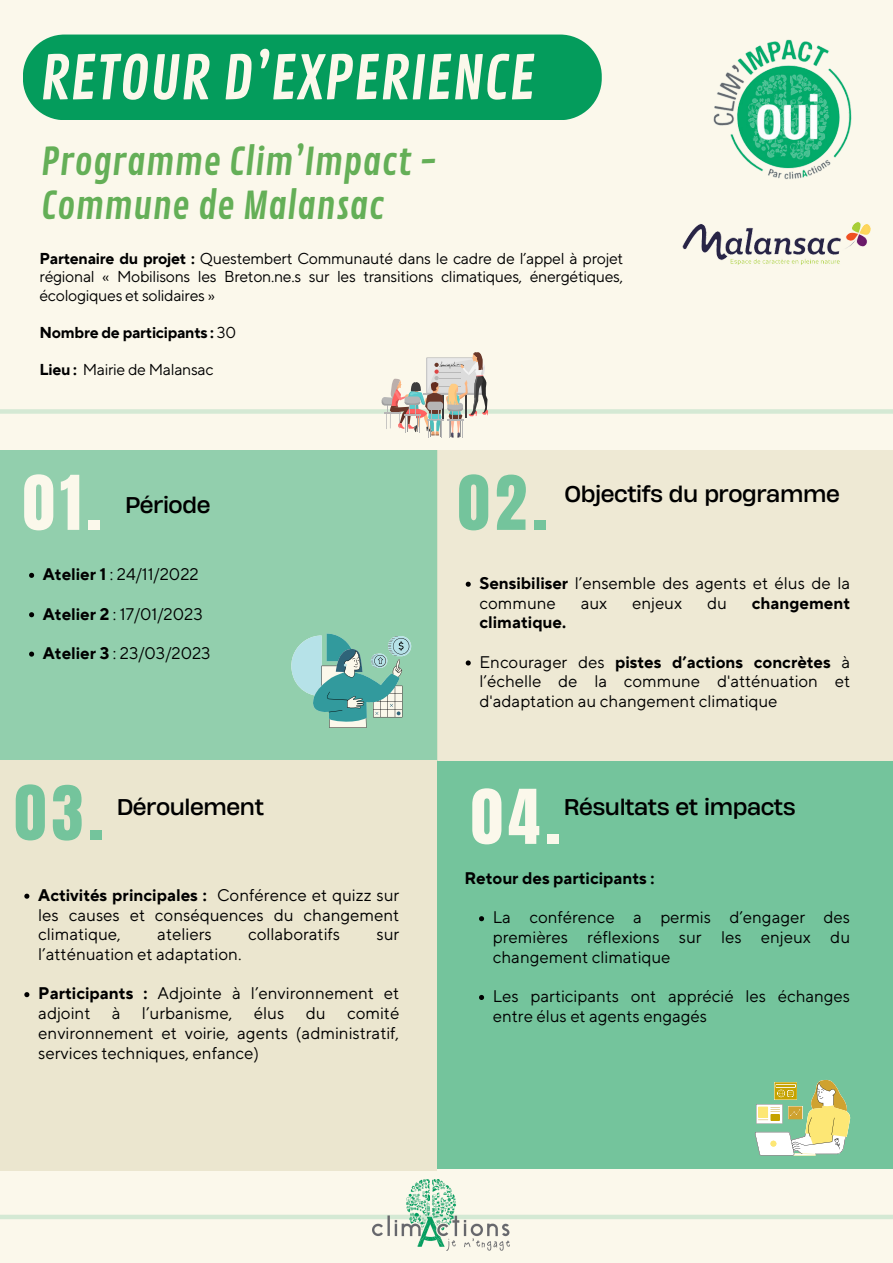
<style>
.page{position:relative;width:893px;height:1263px;background:#fbf8eb}
.page>*{position:absolute;margin:0;border:0;box-sizing:border-box;transform-origin:0 0}
.t1{font:64.05px "Anton";color:#fbf8eb}
.t2{font:64.05px "Anton";color:#74c49c}
.t3{font:59.47px "Contrail One";color:#fbf8eb}
.t4{font:37.42px/44.4px "Contrail One";color:#64af57}
.t5{font:21.38px "Heading Now 74";letter-spacing:-.02em;color:#000}
.t6{font:16.8px/19.6px "TT Norms Pro";color:#000;text-align:justify}
.t7{font:16.73px/19.6px "TT Norms Pro";color:#000;text-align:justify}
.t8{font:700 16.73px "TT Norms Pro";color:#000}
.t9{font:15.75px/18.6px "TT Norms Pro";letter-spacing:-.02em;color:#000;text-align:justify}
.t10{font:700 15.75px "TT Norms Pro";letter-spacing:-.02em;color:#000}
.s1{font-weight:700}
.s2{font-weight:400}
</style>
<div class="page">
<div style="left:0;top:409px;width:893px;height:5px;background:#d4e9d4"></div>
<div style="left:0;top:450px;width:437px;height:312px;background:#92cfad"></div>
<div style="left:437px;top:450px;width:456px;height:351px;background:#ebe6cf"></div>
<div style="left:435px;top:761px;width:458px;height:407px;background:#74c49c"></div>
<svg style="left:755px;top:1079px;width:95px;height:76px"></svg>
<div style="left:0;top:760px;width:437px;height:410px;background:#ebe6cf"></div>
<svg style="left:291px;top:633px;width:120px;height:95px"></svg>
<img style="left:713px;top:39px;width:139px;height:141px">
<hr style="left:0;top:1215px;width:893px;height:4px;background:#d4e9d4">
<img style="left:372px;top:1180px;width:137px;height:71px">
<svg style="left:382px;top:352px;width:106px;height:86px"></svg>
<svg style="left:479px;top:916px;width:5px;height:5px"></svg>
<svg style="left:479px;top:995px;width:5px;height:5px"></svg>
<svg style="left:24px;top:894px;width:5px;height:5px"></svg>
<svg style="left:24px;top:992px;width:5px;height:5px"></svg>
<div style="left:23px;top:35px;width:578px;height:85px;background:#049c5c"></div>
<svg style="left:466px;top:582px;width:5px;height:5px"></svg>
<svg style="left:466px;top:660px;width:5px;height:5px"></svg>
<svg style="left:29px;top:573px;width:5px;height:5px"></svg>
<svg style="left:29px;top:612px;width:5px;height:5px"></svg>
<svg style="left:29px;top:651px;width:5px;height:6px"></svg>
<img style="left:682px;top:222px;width:189px;height:43px">
<h1 class="t3" style="left:40px;top:43px;width:496px">RETOUR D’EXPERIENCE</h1>
<h3 class="t4" style="left:41px;top:140px;width:397px">Programme Clim’Impact -<br>Commune de Malansac</h3>
<p class="t9" style="left:40px;top:250px;width:585px"><span class="s1">Partenaire du projet :</span> Questembert Communauté dans le cadre de l’appel à projet régional « Mobilisons les Breton.ne.s sur les transitions climatiques, énergétiques, écologiques et solidaires »</p>
<p class="t10" style="left:40px;top:323px;width:198px">Nombre de participants : <span class="s2">30</span></p>
<h1 class="t9" style="left:40px;top:361px;width:176px"><span class="s1">Lieu :</span> Mairie de Malansac</h1>
<h1 class="t1" style="left:23px;top:457px;width:80px">01.</h1>
<p class="t2" style="left:458px;top:457px;width:90px">02.</p>
<p class="t5" style="left:125px;top:491px;width:87px">Période</p>
<p class="t5" style="left:564px;top:480px;width:277px">Objectifs du programme</p>
<p class="t7" style="left:43px;top:565px;width:157px"><span class="s1">Atelier 1</span> : 24/11/2022</p>
<p class="t7" style="left:43px;top:604px;width:161px"><span class="s1">Atelier 2</span> : 17/01/2023</p>
<h1 class="t7" style="left:43px;top:644px;width:169px"><span class="s1">Atelier 3</span> : 23/03/2023</h1>
<p class="t2" style="left:14px;top:767px;width:90px">03.</p>
<p class="t5" style="left:117px;top:792px;width:149px">Déroulement</p>
<p class="t6" style="left:38px;top:886px;width:362px"><span class="s1">Activités principales :</span> Conférence et quizz sur les causes et conséquences du changement climatique,</p>
<p class="t6" style="left:157px;top:925px;width:56px">ateliers</p>
<p class="t6" style="left:248px;top:925px;width:94px">collaboratifs</p>
<p class="t6" style="left:376px;top:925px;width:24px">sur</p>
<p class="t6" style="left:38px;top:945px;width:205px">l’atténuation et adaptation.</p>
<p class="t6" style="left:38px;top:984px;width:362px"><span class="s1">Participants :</span> Adjointe à l’environnement et adjoint</p>
<p class="t6" style="left:112px;top:1004px;width:10px">à</p>
<p class="t6" style="left:142px;top:1004px;width:92px">l’urbanisme,</p>
<p class="t6" style="left:254px;top:1004px;width:32px">élus</p>
<p class="t6" style="left:306px;top:1004px;width:21px">du</p>
<p class="t6" style="left:38px;top:1004px;width:362px;text-align:right">comité<br>environnement et voirie, agents (administratif,</p>
<p class="t6" style="left:38px;top:1043px;width:222px">services techniques, enfance)</p>
<h3 class="t7" style="left:479px;top:574px;width:372px"><span class="s1">Sensibiliser</span> l’ensemble des agents et élus de la commune</h3>
<h3 class="t7" style="left:581px;top:594px;width:28px">aux</h3>
<h3 class="t7" style="left:632px;top:594px;width:51px">enjeux</h3>
<h3 class="t7" style="left:707px;top:594px;width:21px">du</h3>
<h3 class="t8" style="left:751px;top:593px;width:100px">changement</h3>
<h3 class="t8" style="left:479px;top:612px;width:88px">climatique.</h3>
<p class="t7" style="left:479px;top:653px;width:372px">Encourager des <span class="s1">pistes d’actions concrètes</span> à l’échelle de la commune d'atténuation et d'adaptation au changement climatique</p>
<h1 class="t1" style="left:471px;top:771px;width:90px">04.</h1>
<p class="t8" style="left:464px;top:868px;width:191px">Retour des participants :</p>
<h2 class="t7" style="left:493px;top:908px;width:359px">La conférence a permis d’engager des premières réflexions sur les enjeux du changement climatique</h2>
<p class="t7" style="left:493px;top:987px;width:359px">Les participants ont apprécié les échanges entre élus et agents engagés</p>
<h3 class="t5" style="left:564px;top:792px;width:233px">Résultats et impacts</h3>
</div>
